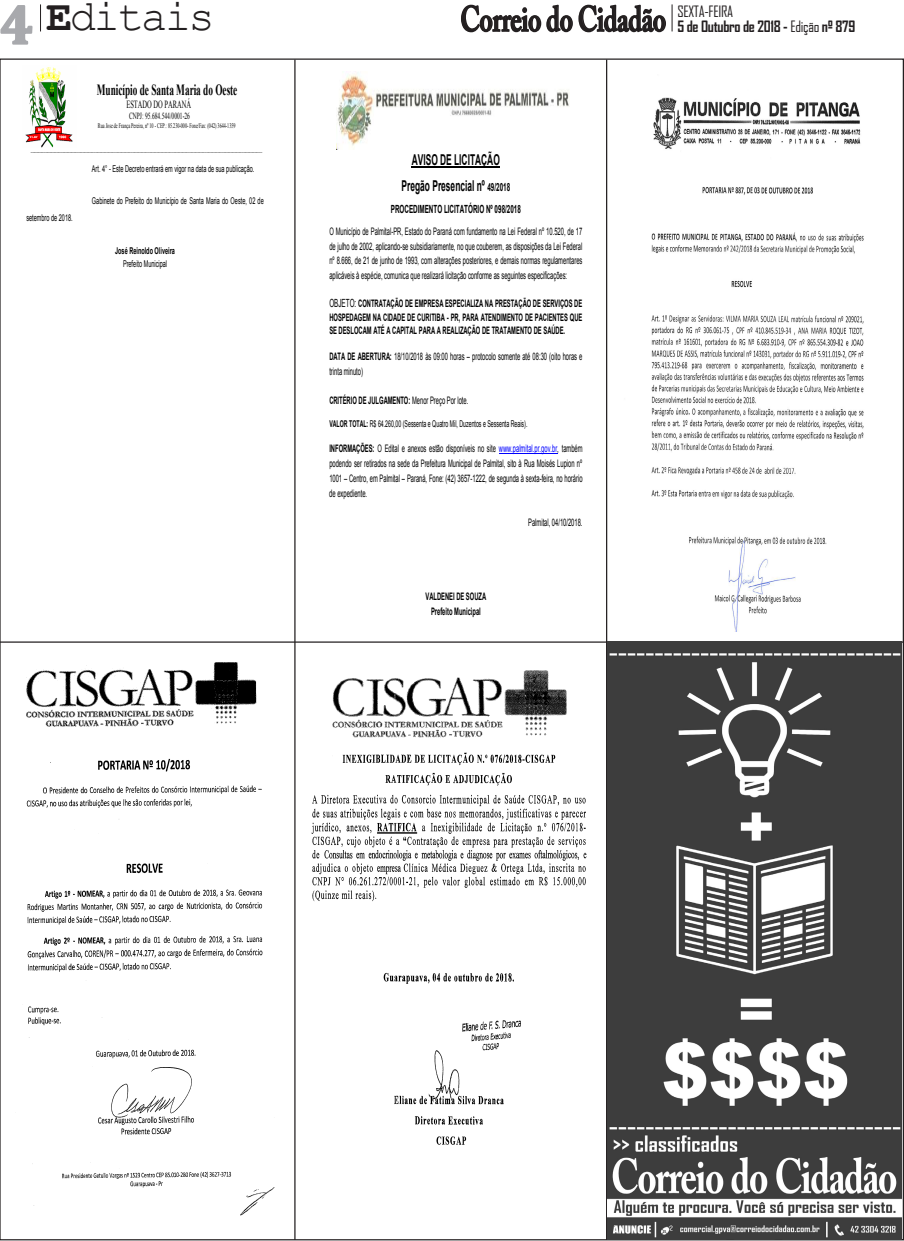
<style>
.page{position:relative;width:904px;height:1241px;background:#fff}
.page>*{position:absolute;margin:0;border:0;box-sizing:border-box;transform-origin:0 0}
.t1{font:700 56px "Cambria";color:#a8a9ad}
.t2{font:43.88px "Courier New";letter-spacing:-.06em;color:#231f20}
.t3{font:600 35.38px "Adobe Caslon Pro";letter-spacing:-.01em;color:#231f20;scale:.73 1}
.t4{font:700 15.62px "Times New Roman";color:#000;scale:.59 1}
.t5{font:700 15px/25.9px "Arial";color:#000;text-align:center;scale:.56 1}
.t6{font:700 15px "Agency FB";letter-spacing:-.02em;color:#231f20}
.t7{font:15px "Agency FB";letter-spacing:-.02em;color:#231f20}
.t8{font:700 11.25px "Arial";color:#000;scale:.56 1}
.t9{font:10.88px "Times New Roman";letter-spacing:-.005em;color:#000;scale:.59 1}
.t10{font:10.38px/14.8px "Arial";color:#000;text-align:justify;scale:.56 1}
.t11{font:700 10.38px/13.8px "Arial";letter-spacing:-.005em;color:#000;text-align:justify;scale:.56 1}
.t12{font:9.38px "Arial";color:#000;scale:.59 1}
.t13{font:9.38px "Arial";color:#000;scale:.56 1}
.t14{font:700 9.38px/12.4px "Arial";color:#000;text-align:center;scale:.59 1}
.t15{font:9.38px "Times New Roman";color:#000;scale:.59 1}
.t16{font:7px "Times New Roman";color:#000;scale:.59 1}
.t17{font:6.25px "Times New Roman";color:#000;scale:.59 1}
.s1{font-weight:700}
.s2{font-weight:400}
.s3{font-size:11.25px}
.s4{font-weight:400;font-size:11.25px}
.s5{font-style:inherit}
.s6{color:#00f}
</style>
<div class="page">
<svg style="left:40px;top:4px;width:1px;height:27px"></svg>
<svg style="left:0;top:5px;width:33px;height:40px"></svg>
<svg style="left:461px;top:4px;width:211px;height:29px"></svg>
<hr style="left:294px;top:60px;width:1px;height:1179px;background:#231f20">
<hr style="left:606px;top:60px;width:1px;height:1179px;background:#231f20">
<hr style="left:0;top:641px;width:903px;height:1px;background:#231f20">
<img style="left:607px;top:641px;width:294px;height:598px">
<img style="left:25px;top:67px;width:48px;height:80px">
<hr style="left:412px;top:166px;width:88px;height:2px;background:#000">
<hr style="left:499px;top:453px;width:58px;height:1px;background:#00f">
<img style="left:336px;top:74px;width:233px;height:75px">
<img style="left:651px;top:97px;width:213px;height:534px">
<img style="left:26px;top:662px;width:249px;height:554px">
<img style="left:311px;top:670px;width:276px;height:475px">
<p class="t1" style="left:0;top:-10px;width:35px">4</p>
<p class="t2" style="left:46px;top:-10px;width:170px"><span class="s1">E</span>ditais</p>
<p class="t3" style="left:460px;top:-2px;width:283px">Correio do Cidadão</p>
<p class="t7" style="left:677px;top:2px;width:57px">SEXTA-FEIRA</p>
<p class="t6" style="left:677px;top:17px;width:179px">5 de Outubro de 2018 - <span class="s2">Edição</span> nº 879</p>
<p class="t4" style="left:97px;top:79px;width:240px">Município de Santa Maria do Oeste</p>
<p class="t9" style="left:126px;top:97px;width:111px">ESTADO DO PARANÁ</p>
<p class="t15" style="left:129px;top:110px;width:105px">CNPJ: 95.684.544/0001-26</p>
<p class="t16" style="left:98px;top:121px;width:235px">Rua Jose de França Pereira, nº 10 - CEP.: 85.230-000- Fone/Fax: (042) 3644-1359</p>
<p class="t17" style="left:31px;top:145px;width:393px">_____________________________________________________________________________________________________________________________</p>
<p class="t12" style="left:92px;top:163px;width:277px">Art. 4° - Este Decreto entrará em vigor na data de sua publicação.</p>
<p class="t12" style="left:92px;top:195px;width:293px">Gabinete do Prefeito do Município de Santa Maria do Oeste, 02 de</p>
<p class="t12" style="left:26px;top:211px;width:80px">setembro de 2018.</p>
<p class="t14" style="left:115px;top:245px;width:103px">José Reinoldo Oliveira<br><span class="s2">Prefeito Municipal</span></p>
<p class="t5" style="left:401px;top:147px;width:195px">AVISO DE LICITAÇÃO<br>Pregão Presencial nº <span class="s3">49/2018</span></p>
<p class="t8" style="left:391px;top:202px;width:234px">PROCEDIMENTO LICITATÓRIO Nº 098/2018</p>
<p class="t10" style="left:329px;top:224px;width:453px">O Município de Palmital-PR, Estado do Paraná com fundamento na Lei Federal nº 10.520, de 17 de julho de 2002, aplicando-se subsidiariamente, no que couberem, as disposições da Lei Federal nº 8.666, de 21 de junho de 1993, com alterações posteriores, e demais normas regulamentares aplicáveis à espécie, comunica que realizará licitação conforme as seguintes especificações:</p>
<p class="t11" style="left:329px;top:296px;width:453px"><span class="s4">OBJETO:</span> CONTRATAÇÃO DE EMPRESA ESPECIALIZA NA PRESTAÇÃO DE SERVIÇOS DE HOSPEDAGEM NA CIDADE DE CURITIBA - PR, PARA ATENDIMENTO DE PACIENTES QUE SE DESLOCAM ATÉ A CAPITAL PARA A REALIZAÇÃO DE TRATAMENTO DE SAÚDE.</p>
<p class="t10" style="left:329px;top:349px;width:453px"><span class="s1">DATA DE ABERTURA:</span> 18/10/2018 às 09:00 horas <span class="s5">–</span> protocolo somente até 08:30 (oito horas e trinta minuto)</p>
<p class="t11" style="left:329px;top:394px;width:250px">CRITÉRIO DE JULGAMENTO: <span class="s2">Menor Preço Por lote.</span></p>
<p class="t13" style="left:329px;top:417px;width:355px"><span class="s1">VALOR TOTAL:</span> R$ 64.260,00 (Sessenta e Quatro Mil, Duzentos e Sessenta Reais).</p>
<p class="t10" style="left:329px;top:441px;width:454px"><span class="s1">INFORMAÇÕES:</span> O Edital e anexos estão disponíveis no site <span class="s6">www.palmital.pr.gov.br</span>, também podendo ser retirados na sede da Prefeitura Municipal de Palmital, sito à Rua Moisés Lupion nº 1001 <span class="s5">–</span> Centro, em Palmital <span class="s5">–</span> Paraná, Fone: (42) 3657-1222, de segunda à sexta-feira, no horário de expediente.</p>
<p class="t10" style="left:528px;top:515px;width:98px">Palmital, 04/10/2018.</p>
<p class="t11" style="left:425px;top:589px;width:110px;line-height:14.8px;text-align:center">VALDENEI DE SOUZA<br>Prefeito Municipal</p>
</div>
